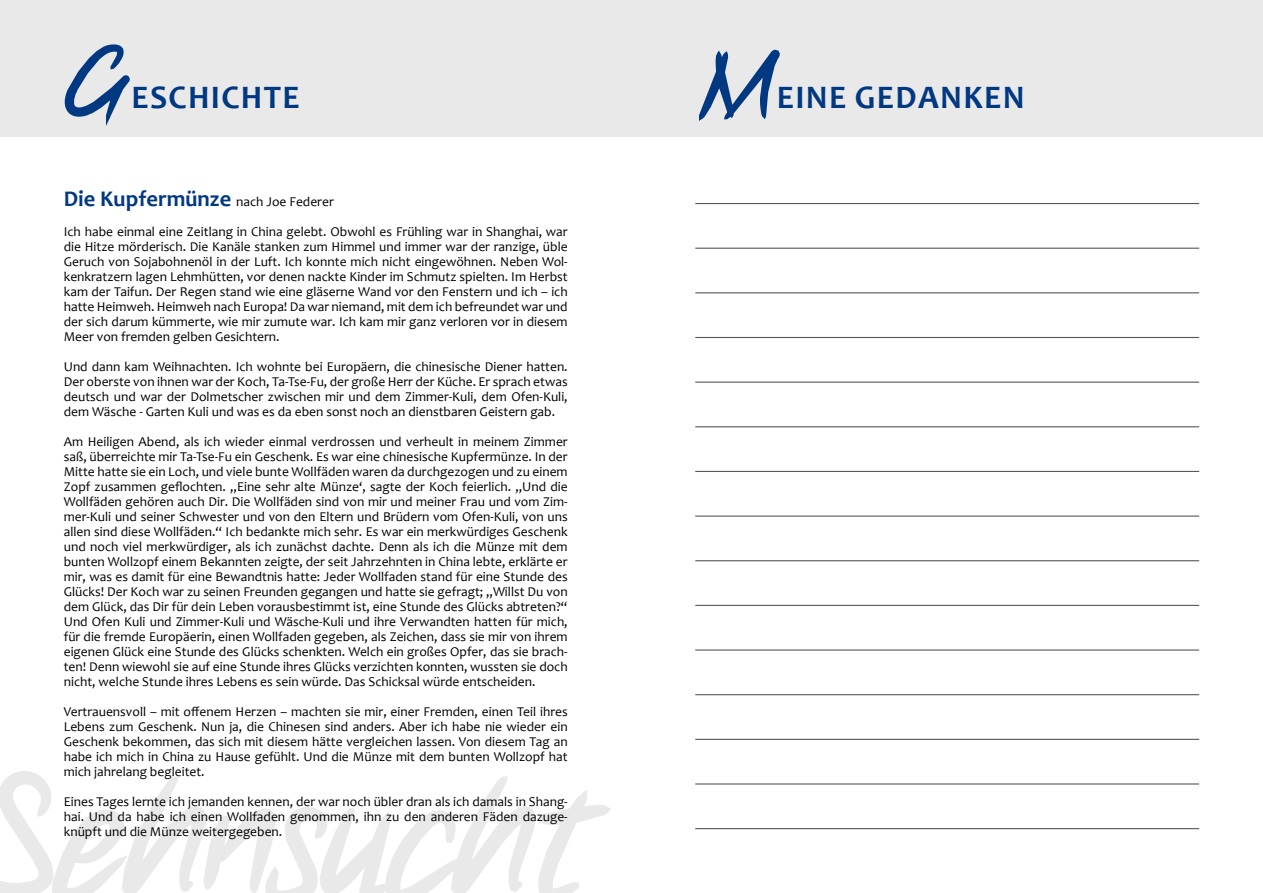
<style>
.page{position:relative;width:1263px;height:893px;background:#fff}
.page>*{position:absolute;margin:0;border:0;box-sizing:border-box;transform-origin:0 0}
.t1{font:162.45px "Notethis";color:#000}
.t2{font:91.5px "Notethis";color:#003882}
.t3{font:700 33px "Candara";letter-spacing:.04em;color:#003882}
.t4{font:700 22.5px "Candara";color:#003882}
.t5{font:13.5px/15px "Candara";color:#000;text-align:justify}
.s1{font-weight:400;font-size:13.5px;color:#000}
</style>
<div class="page">
<svg style="left:0;top:771px;width:611px;height:122px"></svg>
<div style="left:0;top:0;width:1263px;height:136px;background:#e9e9ea"></div>
<svg style="left:699px;top:49px;width:81px;height:72px"></svg>
<hr style="left:695px;top:203px;width:504px;height:1px;background:#58585a">
<hr style="left:695px;top:248px;width:504px;height:1px;background:#58585a">
<hr style="left:695px;top:292px;width:504px;height:1px;background:#58585a">
<hr style="left:695px;top:337px;width:504px;height:1px;background:#58585a">
<hr style="left:695px;top:382px;width:504px;height:1px;background:#58585a">
<hr style="left:695px;top:426px;width:504px;height:1px;background:#58585a">
<hr style="left:695px;top:471px;width:504px;height:1px;background:#58585a">
<hr style="left:695px;top:515px;width:504px;height:2px;background:#58585a">
<hr style="left:695px;top:560px;width:504px;height:1px;background:#58585a">
<hr style="left:695px;top:605px;width:504px;height:1px;background:#58585a">
<hr style="left:695px;top:649px;width:504px;height:2px;background:#58585a">
<hr style="left:695px;top:694px;width:504px;height:1px;background:#58585a">
<hr style="left:695px;top:739px;width:504px;height:1px;background:#58585a">
<hr style="left:695px;top:783px;width:504px;height:1px;background:#58585a">
<hr style="left:695px;top:828px;width:504px;height:1px;background:#58585a">
<svg style="left:64px;top:44px;width:66px;height:82px"></svg>
<h2 class="t2" style="left:65px;top:32px;width:65px">G</h2>
<h3 class="t3" style="left:131px;top:77px;width:170px">ESCHICHTE</h3>
<h3 class="t4" style="left:64px;top:185px;width:271px">DIE KUPFERMÜNZE <span class="s1">nach Joe Federer</span></h3>
<p class="t5" style="left:64px;top:224px;width:505px">Ich habe einmal eine Zeitlang in China gelebt. Obwohl es Frühling war in Shanghai, war die Hitze mörderisch. Die Kanäle stanken zum Himmel und immer war der ranzige, üble Geruch von Sojabohnenöl in der Luft. Ich konnte mich nicht eingewöhnen. Neben Wol&shy;kenkratzern lagen Lehmhütten, vor denen nackte Kinder im Schmutz spielten. Im Herbst kam der Taifun. Der Regen stand wie eine gläserne Wand vor den Fenstern und ich – ich hatte Heimweh. Heimweh nach Europa! Da war niemand, mit dem ich befreundet war und der sich darum kümmerte, wie mir zumute war. Ich kam mir ganz verloren vor in diesem Meer von fremden gelben Gesichtern.</p>
<p class="t5" style="left:64px;top:359px;width:505px">Und dann kam Weihnachten. Ich wohnte bei Europäern, die chinesische Diener hatten.<br>Der oberste von ihnen war der Koch, Ta-Tse-Fu, der große Herr der Küche. Er sprach etwas deutsch und war der Dolmetscher zwischen mir und dem Zimmer-Kuli, dem Ofen-Kuli, dem Wäsche - Garten Kuli und was es da eben sonst noch an dienstbaren Geistern gab.</p>
<p class="t5" style="left:64px;top:434px;width:505px">Am Heiligen Abend, als ich wieder einmal verdrossen und verheult in meinem Zimmer saß, überreichte mir Ta-Tse-Fu ein Geschenk. Es war eine chinesische Kupfermünze. In der Mitte hatte sie ein Loch, und viele bunte Wollfäden waren da durchgezogen und zu einem Zopf zusammen geflochten. „Eine sehr alte Münze‘, sagte der Koch feierlich. „Und die Wollfäden gehören auch Dir. Die Wollfäden sind von mir und meiner Frau und vom Zim&shy;mer-Kuli und seiner Schwester und von den Eltern und Brüdern vom Ofen-Kuli, von uns allen sind diese Wollfäden.“ Ich bedankte mich sehr. Es war ein merkwürdiges Geschenk und noch viel merkwürdiger, als ich zunächst dachte. Denn als ich die Münze mit dem bunten Wollzopf einem Bekannten zeigte, der seit Jahrzehnten in China lebte, erklärte er mir, was es damit für eine Bewandtnis hatte: Jeder Wollfaden stand für eine Stunde des Glücks! Der Koch war zu seinen Freunden gegangen und hatte sie gefragt; „Willst Du von dem Glück, das Dir für dein Leben vorausbestimmt ist, eine Stunde des Glücks abtreten?“ Und Ofen Kuli und Zimmer-Kuli und Wäsche-Kuli und ihre Verwandten hatten für mich, für die fremde Europäerin, einen Wollfaden gegeben, als Zeichen, dass sie mir von ihrem eigenen Glück eine Stunde des Glücks schenkten. Welch ein großes Opfer, das sie brach&shy;ten! Denn wiewohl sie auf eine Stunde ihres Glücks verzichten konnten, wussten sie doch nicht, welche Stunde ihres Lebens es sein würde. Das Schicksal würde entscheiden.</p>
<p class="t5" style="left:64px;top:704px;width:505px">Vertrauensvoll – mit offenem Herzen – machten sie mir, einer Fremden, einen Teil ihres Lebens zum Geschenk. Nun ja, die Chinesen sind anders. Aber ich habe nie wieder ein Geschenk bekommen, das sich mit diesem hätte vergleichen lassen. Von diesem Tag an habe ich mich in China zu Hause gefühlt. Und die Münze mit dem bunten Wollzopf hat mich jahrelang begleitet.</p>
<p class="t5" style="left:64px;top:794px;width:505px">Eines Tages lernte ich jemanden kennen, der war noch übler dran als ich damals in Shang&shy;hai. Und da habe ich einen Wollfaden genommen, ihn zu den anderen Fäden dazuge&shy;knüpft und die Münze weitergegeben.</p>
<h1 class="t1" style="left:-13px;top:740px;width:604px">Sehnsucht</h1>
<h2 class="t2" style="left:700px;top:32px;width:81px">M</h2>
<h3 class="t3" style="left:777px;top:77px;width:249px">EINE GEDANKEN</h3>
</div>
